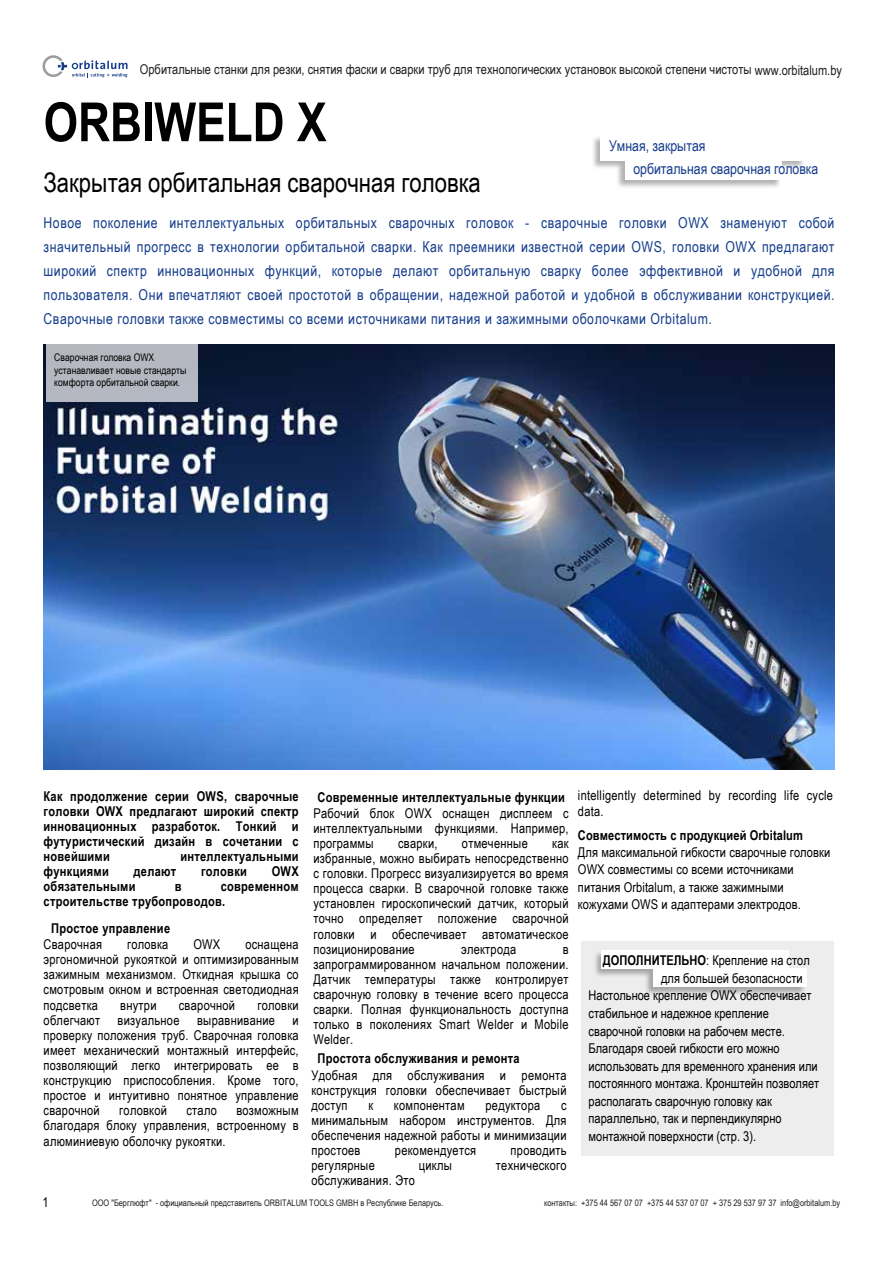
<style>
.page{position:relative;width:893px;height:1263px;background:#fff}
.page>*{position:absolute;margin:0;border:0;box-sizing:border-box;transform-origin:0 0}
.t1{font:700 54px "Arial Narrow";color:#000}
.t2{font:27px "Arial Narrow";color:#000}
.t3{font:15px/24px "Arial Narrow";letter-spacing:.035em;color:#153d8c;text-align:justify}
.t4{font:15px/23px "Arial Narrow";color:#153d8c}
.t5{font:13.5px/15.1px "Arial Narrow";letter-spacing:.02em;color:#000;text-align:justify}
.t6{font:700 13.5px/15.1px "Arial Narrow";letter-spacing:.02em;color:#000;text-align:justify}
.t7{font:13.5px "Arial Narrow";color:#000}
.t8{font:13.5px "Arial Narrow";color:#231f20}
.t9{font:10.5px/12.6px "Arial Narrow";color:#000}
.t10{font:9px "Arial Narrow";color:#231f20}
.s1{font-weight:700}
</style>
<div class="page">
<svg style="left:43px;top:55px;width:85px;height:22px"></svg>
<img style="left:44px;top:344px;width:790px;height:425px">
<div style="left:46px;top:344px;width:151px;height:57px;background:#b5b8c0"></div>
<div style="left:581px;top:942px;width:252px;height:214px;background:#ededed"></div>
<div style="left:593px;top:950px;width:214px;height:46px;background:#000;opacity:.3"></div>
<div style="left:602px;top:950px;width:187px;height:19px;background:#fff"></div>
<div style="left:653px;top:968px;width:153px;height:19px;background:#fff"></div>
<div style="left:592px;top:135px;width:213px;height:54px;background:#000;opacity:.3"></div>
<div style="left:601px;top:136px;width:204px;height:25px;background:#fff"></div>
<div style="left:625px;top:157px;width:157px;height:23px;background:#fff"></div>
<p class="t8" style="left:140px;top:59px;width:704px">Орбитальные станки для резки, снятия фаски и сварки труб для технологических установок высокой степени чистоты www.orbitalum.by</p>
<h1 class="t1" style="left:44px;top:81px;width:284px">ORBIWELD X</h1>
<h2 class="t2" style="left:44px;top:162px;width:439px">Закрытая орбитальная сварочная головка</h2>
<p class="t4" style="left:633px;top:134px;width:186px;text-indent:-24px">Умная, закрытая<br>орбитальная сварочная головка</p>
<p class="t3" style="left:44px;top:210px;width:792px">Новое поколение интеллектуальных орбитальных сварочных головок - сварочные головки OWX знаменуют собой значительный прогресс в технологии орбитальной сварки. Как преемники известной серии OWS, головки OWX предлагают широкий спектр инновационных функций, которые делают орбитальную сварку более эффективной и удобной для пользователя. Они впечатляют своей простотой в обращении, надежной работой и удобной в обслуживании конструкцией.<br>Сварочные головки также совместимы со всеми источниками питания и зажимными оболочками Orbitalum.</p>
<p class="t9" style="left:54px;top:350px;width:134px">Сварочная головка OWX устанавливает новые стандарты комфорта орбитальной сварки.</p>
<p class="t6" style="left:44px;top:787px;width:257px">Как продолжение серии OWS, сварочные головки OWX предлагают широкий спектр инновационных разработок. Тонкий и футуристический дизайн в сочетании с новейшими</p>
<p class="t6" style="left:180px;top:848px;width:120px">интеллектуальными</p>
<p class="t6" style="left:44px;top:863px;width:67px">функциями</p>
<p class="t6" style="left:134px;top:863px;width:44px">делают</p>
<p class="t6" style="left:201px;top:863px;width:47px">головки</p>
<p class="t6" style="left:272px;top:863px;width:28px">OWX</p>
<p class="t6" style="left:44px;top:878px;width:93px">обязательными</p>
<p class="t6" style="left:175px;top:878px;width:8px">в</p>
<p class="t6" style="left:44px;top:878px;width:257px;text-indent:177px">современном строительстве трубопроводов.</p>
<p class="t6" style="left:51px;top:920px;width:121px">Простое управление</p>
<p class="t5" style="left:44px;top:936px;width:60px">Сварочная</p>
<p class="t5" style="left:127px;top:936px;width:43px">головка</p>
<p class="t5" style="left:193px;top:936px;width:28px">OWX</p>
<p class="t5" style="left:44px;top:936px;width:257px;text-indent:202px">оснащена эргономичной рукояткой и оптимизированным зажимным механизмом. Откидная крышка со смотровым окном и встроенная светодиодная подсветка</p>
<p class="t5" style="left:120px;top:997px;width:38px">внутри</p>
<p class="t5" style="left:179px;top:997px;width:58px">сварочной</p>
<p class="t5" style="left:257px;top:997px;width:43px">головки</p>
<p class="t5" style="left:44px;top:1012px;width:58px">облегчают</p>
<p class="t5" style="left:118px;top:1012px;width:63px">визуальное</p>
<p class="t5" style="left:197px;top:1012px;width:80px">выравнивание</p>
<p class="t5" style="left:44px;top:1012px;width:257px;text-indent:249px">и проверку положения труб. Сварочная головка имеет механический монтажный интерфейс, позволяющий легко интегрировать ее в конструкцию приспособления. Кроме того, простое и интуитивно понятное управление сварочной</p>
<p class="t5" style="left:119px;top:1102px;width:49px">головкой</p>
<p class="t5" style="left:186px;top:1102px;width:32px">стало</p>
<p class="t5" style="left:44px;top:1102px;width:257px;text-indent:193px">возможным благодаря блоку управления, встроенному в алюминиевую оболочку рукоятки.</p>
<p class="t6" style="left:317px;top:788px;width:249px">Современные интеллектуальные функции</p>
<p class="t5" style="left:313px;top:805px;width:257px">Рабочий блок OWX оснащен дисплеем с интеллектуальными функциями. Например, программы</p>
<p class="t5" style="left:313px;top:835px;width:257px;text-indent:239px">как избранные, можно выбирать непосредственно с головки. Прогресс визуализируется во время процесса сварки. В сварочной головке также установлен гироскопический датчик, который точно определяет положение сварочной головки и обеспечивает автоматическое позиционирование</p>
<p class="t5" style="left:398px;top:835px;width:41px">сварки,</p>
<p class="t5" style="left:462px;top:835px;width:67px">отмеченные</p>
<p class="t5" style="left:461px;top:941px;width:57px">электрода</p>
<p class="t5" style="left:313px;top:941px;width:257px;text-indent:249px">в запрограммированном начальном положении.<br>Датчик температуры также контролирует сварочную головку в течение всего процесса сварки. Полная функциональность доступна только в поколениях Smart Welder и Mobile Welder.</p>
<p class="t6" style="left:317px;top:1050px;width:204px">Простота обслуживания и ремонта</p>
<p class="t5" style="left:311px;top:1067px;width:257px">Удобная для обслуживания и ремонта конструкция головки обеспечивает быстрый доступ</p>
<p class="t5" style="left:311px;top:1097px;width:257px;text-indent:250px">с минимальным набором инструментов. Для обеспечения надежной работы и минимизации простоев</p>
<p class="t5" style="left:368px;top:1097px;width:6px">к</p>
<p class="t5" style="left:394px;top:1097px;width:72px">компонентам</p>
<p class="t5" style="left:485px;top:1097px;width:56px">редуктора</p>
<p class="t5" style="left:395px;top:1142px;width:83px">рекомендуется</p>
<p class="t5" style="left:511px;top:1142px;width:58px">проводить</p>
<p class="t5" style="left:311px;top:1157px;width:65px">регулярные</p>
<p class="t5" style="left:419px;top:1157px;width:35px">циклы</p>
<p class="t5" style="left:496px;top:1157px;width:72px">технического</p>
<p class="t5" style="left:311px;top:1172px;width:105px">обслуживания. Это</p>
<p class="t5" style="left:578px;top:788px;width:257px">intelligently determined by recording life cycle data.</p>
<p class="t6" style="left:578px;top:827px;width:227px">Совместимость с продукцией Orbitalum</p>
<p class="t5" style="left:578px;top:843px;width:254px;line-height:17.2px;text-align:left">Для максимальной гибкости сварочные головки OWX совместимы со всеми источниками питания Orbitalum, а также зажимными кожухами OWS и адаптерами электродов.</p>
<p class="t7" style="left:603px;top:950px;width:208px"><span class="s1">ДОПОЛНИТЕЛЬНО</span>: Крепление на стол</p>
<p class="t7" style="left:661px;top:968px;width:143px">для большей безопасности</p>
<p class="t7" style="left:589px;top:986px;width:224px">Настольное крепление OWX обеспечивает</p>
<p class="t7" style="left:589px;top:1003px;width:182px">стабильное и надежное крепление</p>
<p class="t7" style="left:589px;top:1021px;width:198px">сварочной головки на рабочем месте.</p>
<p class="t7" style="left:589px;top:1038px;width:193px">Благодаря своей гибкости его можно</p>
<p class="t7" style="left:589px;top:1056px;width:231px">использовать для временного хранения или</p>
<p class="t7" style="left:589px;top:1073px;width:232px">постоянного монтажа. Кронштейн позволяет</p>
<p class="t7" style="left:589px;top:1091px;width:185px">располагать сварочную головку как</p>
<p class="t7" style="left:589px;top:1109px;width:195px">параллельно, так и перпендикулярно</p>
<p class="t7" style="left:589px;top:1126px;width:169px">монтажной поверхности (стр. 3).</p>
<p class="t5" style="left:43px;top:1194px;width:8px">1</p>
<p class="t10" style="left:92px;top:1196px;width:353px">ООО "Берглюфт" - официальный представитель ORBITALUM TOOLS GMBH в Республике Беларусь.</p>
<p class="t10" style="left:544px;top:1196px;width:298px">контакты: +375 44 567 07 07 +375 44 537 07 07 + 375 29 537 97 37 info@orbitalum.by</p>
</div>
